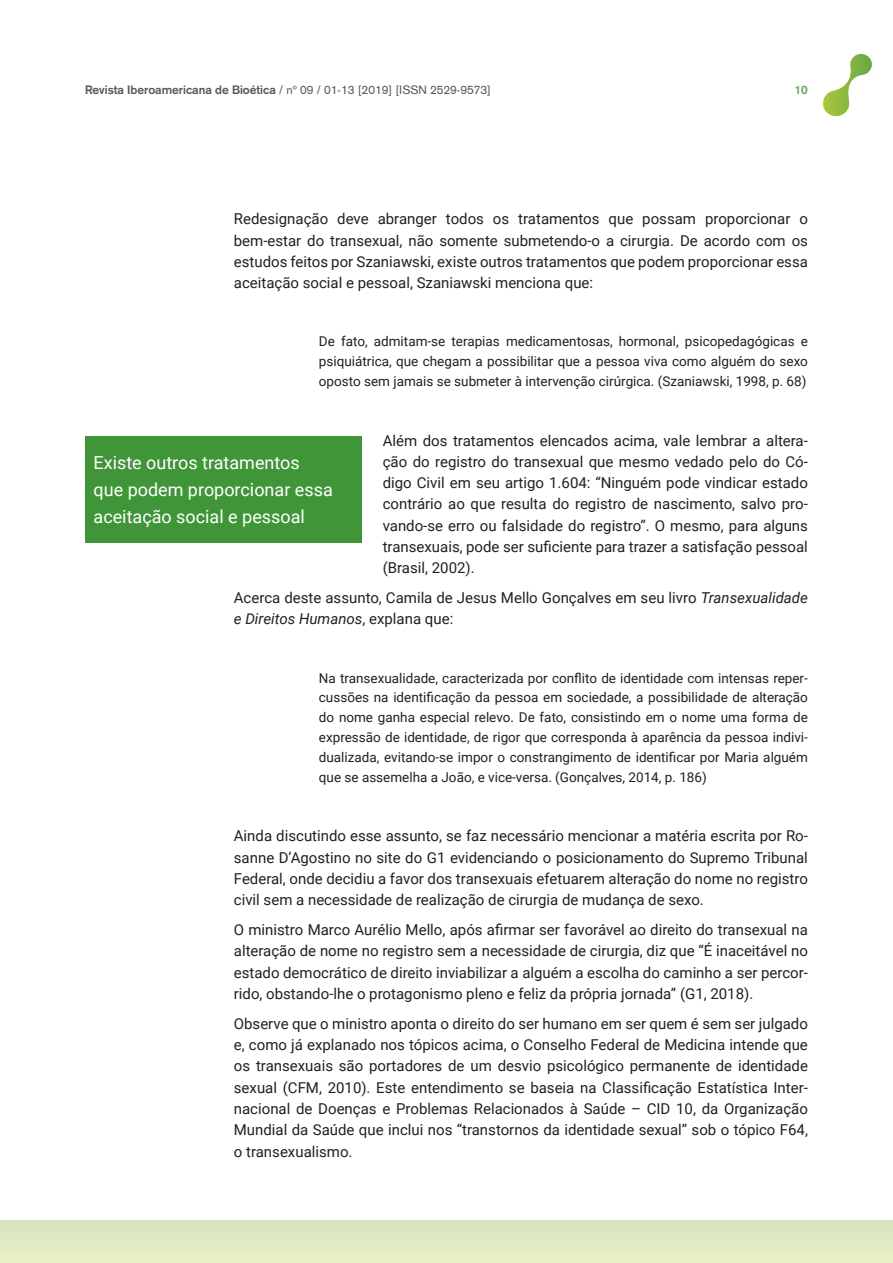
<style>
.page{position:relative;width:893px;height:1263px;background:#fff}
.page>*{position:absolute;margin:0;border:0;box-sizing:border-box;transform-origin:0 0}
.t1{font:18px/27px "Roboto";color:#fff}
.t2{font:15px/21.3px "Roboto";color:#231f20;text-align:justify}
.t3{font:13.5px/19.8px "Roboto";color:#231f20;text-align:justify}
.t4{font:12px "Akzidenz Grotesk";color:#57585a}
.t5{font:700 12px "Akzidenz Grotesk";color:#66a554}
.s1{font-weight:700}
.s2{font-style:italic}
</style>
<div class="page">
<div style="left:0;top:1220px;width:893px;height:43px;background:#deeac2"></div>
<svg style="left:823px;top:54px;width:49px;height:62px"></svg>
<div style="left:85px;top:436px;width:276px;height:106px;background:#3f9537"></div>
<p class="t4" style="left:85px;top:83px;width:407px"><span class="s1">Revista Iberoamericana de Bioética</span> / nº 09 / 01-13 [2019] [ISSN 2529-9573]</p>
<p class="t5" style="left:795px;top:83px;width:15px">10</p>
<p class="t2" style="left:234px;top:208px;width:576px">Redesignação deve abranger todos os tratamentos que possam proporcionar o bem-estar do transexual, não somente submetendo-o a cirurgia. De acordo com os estudos feitos por Szaniawski, existe outros tratamentos que podem proporcionar essa aceitação social e pessoal, Szaniawski menciona que:</p>
<p class="t3" style="left:319px;top:331px;width:490px">De fato, admitam-se terapias medicamentosas, hormonal, psicopedagógicas e psiquiátrica, que chegam a possibilitar que a pessoa viva como alguém do sexo oposto sem jamais se submeter à intervenção cirúrgica. (Szaniawski, 1998, p. 68)</p>
<p class="t2" style="left:383px;top:429px;width:427px">Além dos tratamentos elencados acima, vale lembrar a altera&shy;ção do registro do transexual que mesmo vedado pelo do Có&shy;digo Civil em seu artigo 1.604: “Ninguém pode vindicar estado contrário ao que resulta do registro de nascimento, salvo pro&shy;vando-se erro ou falsidade do registro”. O mesmo, para alguns transexuais, pode ser suficiente para trazer a satisfação pessoal (Brasil, 2002).</p>
<p class="t2" style="left:234px;top:587px;width:576px">Acerca deste assunto, Camila de Jesus Mello Gonçalves em seu livro <span class="s2">Transexualidade e Direitos Humanos</span>, explana que:</p>
<p class="t1" style="left:94px;top:448px;width:241px">Existe outros tratamentos que podem proporcionar essa aceitação social e pessoal</p>
<p class="t3" style="left:319px;top:667px;width:490px">Na transexualidade, caracterizada por conflito de identidade com intensas reper&shy;cussões na identificação da pessoa em sociedade, a possibilidade de alteração do nome ganha especial relevo. De fato, consistindo em o nome uma forma de expressão de identidade, de rigor que corresponda à aparência da pessoa indivi&shy;dualizada, evitando-se impor o constrangimento de identificar por Maria alguém que se assemelha a João, e vice-versa. (Gonçalves, 2014, p. 186)</p>
<p class="t2" style="left:234px;top:825px;width:576px">Ainda discutindo esse assunto, se faz necessário mencionar a matéria escrita por Ro&shy;sanne D’Agostino no site do G1 evidenciando o posicionamento do Supremo Tribunal Federal, onde decidiu a favor dos transexuais efetuarem alteração do nome no registro civil sem a necessidade de realização de cirurgia de mudança de sexo.</p>
<p class="t2" style="left:234px;top:918px;width:576px">O ministro Marco Aurélio Mello, após afirmar ser favorável ao direito do transexual na alteração de nome no registro sem a necessidade de cirurgia, diz que “É inaceitável no estado democrático de direito inviabilizar a alguém a escolha do caminho a ser percor&shy;rido, obstando-lhe o protagonismo pleno e feliz da própria jornada” (G1, 2018).</p>
<p class="t2" style="left:234px;top:1012px;width:576px">Observe que o ministro aponta o direito do ser humano em ser quem é sem ser julgado e, como já explanado nos tópicos acima, o Conselho Federal de Medicina intende que os transexuais são portadores de um desvio psicológico permanente de identidade sexual (CFM, 2010). Este entendimento se baseia na Classificação Estatística Inter&shy;nacional de Doenças e Problemas Relacionados à Saúde – CID 10, da Organização Mundial da Saúde que inclui nos “transtornos da identidade sexual” sob o tópico F64, o transexualismo.</p>
</div>
